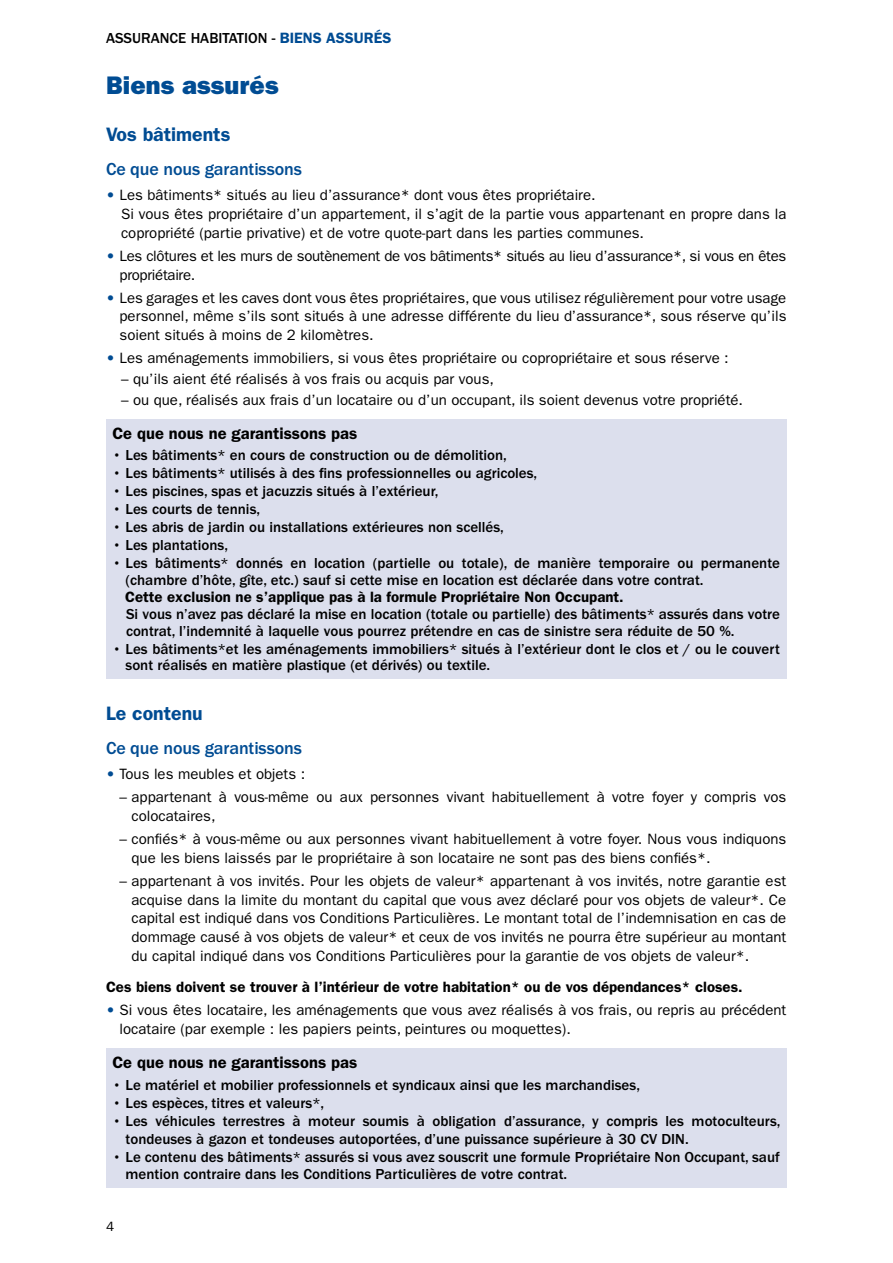
<style>
.page{position:relative;width:893px;height:1263px;background:#fff}
.page>*{position:absolute;margin:0;border:0;box-sizing:border-box;transform-origin:0 0}
.t1{font:25.5px "ITC Franklin Gothic Std Hvy";color:#004c93}
.t2{font:600 19.5px "ITC Franklin Gothic Std";color:#004c93}
.t3{font:500 18px "ITC Franklin Gothic Std";letter-spacing:-.005em;color:#004c93}
.t4{font:600 16.5px "ITC Franklin Gothic Std";color:#000}
.t5{font:15px/18.8px "ITC Franklin Gothic Std";color:#000}
.t6{font:500 15px/16.8px "ITC Franklin Gothic Std";color:#000}
.t7{font:600 15px "ITC Franklin Gothic Std";color:#000}
.t8{font:15px/18.8px "ITC Franklin Gothic Std";letter-spacing:-.02em;color:#000}
.t9{font:13.5px "ITC Franklin Gothic Std";color:#000}
.s1{font-weight:600;color:#004c93}
.s2{font-family:"ITC Franklin Gothic Std Hvy";color:#004c93}
</style>
<div class="page">
<div style="left:106px;top:419px;width:680px;height:260px;background:#dcdfed"></div>
<div style="left:106px;top:1048px;width:680px;height:140px;background:#dcdfed"></div>
<p class="t6" style="left:106px;top:30px;width:287px">ASSURANCE HABITATION - <span class="s1">BIENS ASSURÉS</span></p>
<h1 class="t1" style="left:106px;top:70px;width:174px">Biens assurés</h1>
<h2 class="t2" style="left:106px;top:123px;width:126px">Vos bâtiments</h2>
<p class="t3" style="left:106px;top:159px;width:197px">Ce que nous garantissons</p>
<p class="t5" style="left:121px;top:186px;width:667px;text-indent:-15px"><span class="s2">•</span> Les bâtiments* situés au lieu d’assurance* dont vous êtes propriétaire.<br>Si vous êtes propriétaire d’un appartement, il s’agit de la partie vous appartenant en propre dans la copropriété (partie privative) et de votre quote-part dans les parties communes.</p>
<p class="t8" style="left:120px;top:246px;width:668px;text-indent:-14px"><span class="s2">•</span> Les clôtures et les murs de soutènement de vos bâtiments* situés au lieu d’assurance*, si vous en êtes propriétaire.</p>
<p class="t5" style="left:120px;top:288px;width:668px;text-align:justify;text-indent:-14px"><span class="s2">•</span> Les garages et les caves dont vous êtes propriétaires, que vous utilisez régulièrement pour votre usage personnel, même s’ils sont situés à une adresse différente du lieu d’assurance*, sous réserve qu’ils soient situés à moins de 2 kilomètres.</p>
<p class="t5" style="left:106px;top:349px;width:624px"><span class="s2">•</span> Les aménagements immobiliers, si vous êtes propriétaire ou copropriétaire et sous réserve :</p>
<p class="t5" style="left:121px;top:370px;width:374px">– qu’ils aient été réalisés à vos frais ou acquis par vous,</p>
<p class="t5" style="left:121px;top:391px;width:624px">– ou que, réalisés aux frais d’un locataire ou d’un occupant, ils soient devenus votre propriété.</p>
<p class="t4" style="left:112px;top:424px;width:246px">Ce que nous ne garantissons pas</p>
<p class="t6" style="left:112px;top:447px;width:396px">• Les bâtiments* en cours de construction ou de démolition,</p>
<p class="t6" style="left:112px;top:465px;width:426px">• Les bâtiments* utilisés à des fins professionnelles ou agricoles,</p>
<p class="t6" style="left:112px;top:483px;width:328px">• Les piscines, spas et jacuzzis situés à l’extérieur,</p>
<p class="t6" style="left:112px;top:501px;width:149px">• Les courts de tennis,</p>
<p class="t6" style="left:112px;top:519px;width:393px">• Les abris de jardin ou installations extérieures non scellés,</p>
<p class="t6" style="left:112px;top:537px;width:117px">• Les plantations,</p>
<p class="t6" style="left:126px;top:555px;width:656px;text-indent:-13px">• Les bâtiments* donnés en location (partielle ou totale), de manière temporaire ou permanente (chambre d’hôte, gîte, etc.) sauf si cette mise en location est déclarée dans votre contrat.</p>
<p class="t7" style="left:125px;top:588px;width:500px">Cette exclusion ne s’applique pas à la formule Propriétaire Non Occupant.</p>
<p class="t6" style="left:126px;top:605px;width:655px">Si vous n’avez pas déclaré la mise en location (totale ou partielle) des bâtiments* assurés dans votre contrat, l’indemnité à laquelle vous pourrez prétendre en cas de sinistre sera réduite de 50 %.</p>
<p class="t6" style="left:126px;top:640px;width:656px;text-indent:-13px">• Les bâtiments*et les aménagements immobiliers* situés à l’extérieur dont le clos et / ou le couvert sont réalisés en matière plastique (et dérivés) ou textile.</p>
<h2 class="t2" style="left:106px;top:702px;width:98px">Le contenu</h2>
<p class="t3" style="left:106px;top:738px;width:197px">Ce que nous garantissons</p>
<p class="t5" style="left:106px;top:765px;width:201px"><span class="s2">•</span> Tous les meubles et objets :</p>
<p class="t5" style="left:132px;top:788px;width:656px;text-indent:-12px">– appartenant à vous-même ou aux personnes vivant habituellement à votre foyer y compris vos colocataires,</p>
<p class="t5" style="left:132px;top:829px;width:656px;text-indent:-12px">– confiés* à vous-même ou aux personnes vivant habituellement à votre foyer. Nous vous indiquons que les biens laissés par le propriétaire à son locataire ne sont pas des biens confiés*.</p>
<p class="t5" style="left:132px;top:871px;width:656px;text-align:justify;text-indent:-12px">– appartenant à vos invités. Pour les objets de valeur* appartenant à vos invités, notre garantie est acquise dans la limite du montant du capital que vous avez déclaré pour vos objets de valeur*. Ce capital est indiqué dans vos Conditions Particulières. Le montant total de l’indemnisation en cas de dommage causé à vos objets de valeur* et ceux de vos invités ne pourra être supérieur au montant du capital indiqué dans vos Conditions Particulières pour la garantie de vos objets de valeur*.</p>
<p class="t7" style="left:106px;top:978px;width:638px">Ces biens doivent se trouver à l’intérieur de votre habitation* ou de vos dépendances* closes.</p>
<p class="t5" style="left:120px;top:1001px;width:668px;text-indent:-14px"><span class="s2">•</span> Si vous êtes locataire, les aménagements que vous avez réalisés à vos frais, ou repris au précédent locataire (par exemple : les papiers peints, peintures ou moquettes).</p>
<p class="t4" style="left:112px;top:1053px;width:246px">Ce que nous ne garantissons pas</p>
<p class="t6" style="left:112px;top:1076px;width:529px">• Le matériel et mobilier professionnels et syndicaux ainsi que les marchandises,</p>
<p class="t6" style="left:112px;top:1095px;width:213px">• Les espèces, titres et valeurs*,</p>
<p class="t6" style="left:126px;top:1113px;width:656px;line-height:17.2px;text-indent:-13px">• Les véhicules terrestres à moteur soumis à obligation d’assurance, y compris les motoculteurs, tondeuses à gazon et tondeuses autoportées, d’une puissance supérieure à 30 CV DIN.</p>
<p class="t6" style="left:126px;top:1148px;width:656px;line-height:17.2px;text-indent:-13px">• Le contenu des bâtiments* assurés si vous avez souscrit une formule Propriétaire Non Occupant, sauf mention contraire dans les Conditions Particulières de votre contrat.</p>
<p class="t9" style="left:106px;top:1218px;width:10px">4</p>
</div>
